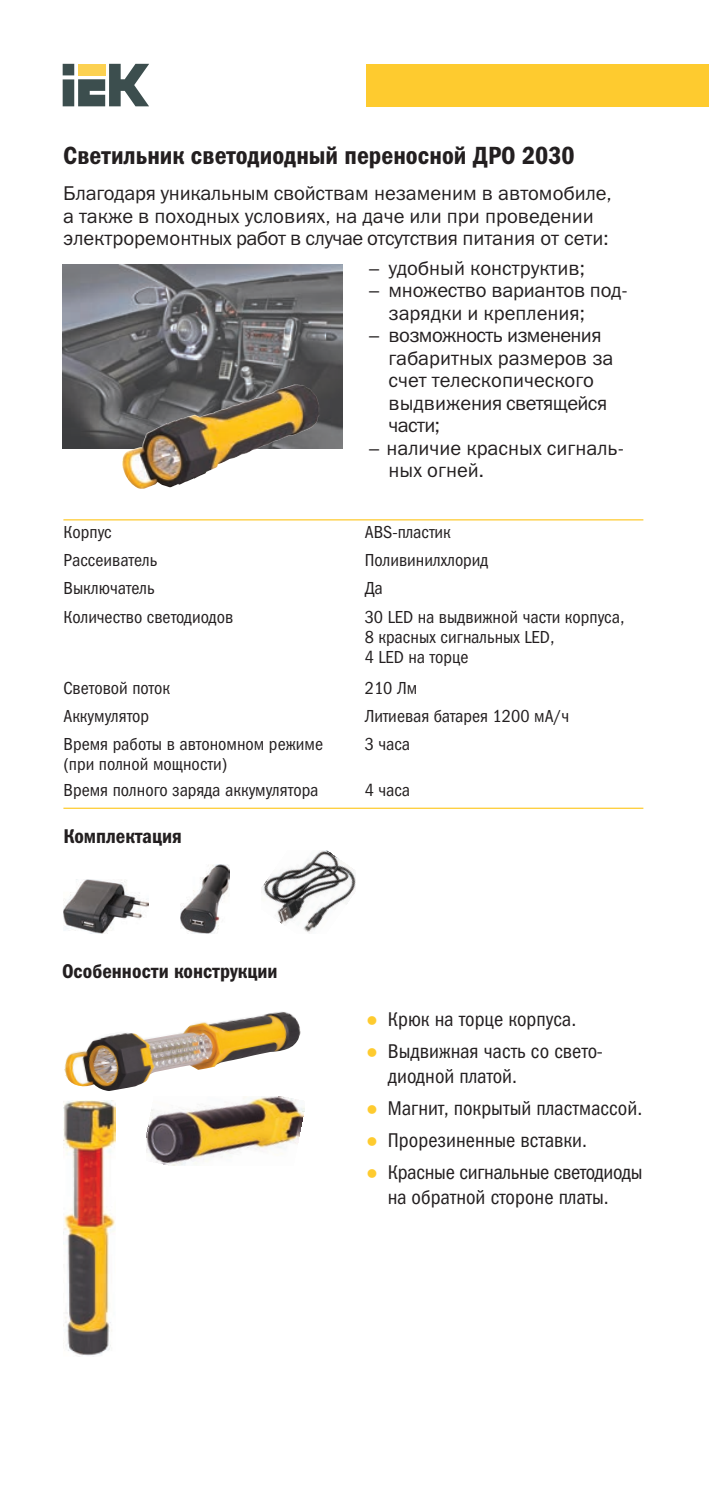
<style>
.page{position:relative;width:709px;height:1489px;background:#fff}
.page>*{position:absolute;margin:0;border:0;box-sizing:border-box;transform-origin:0 0}
.t1{font:25px "Franklin Gothic Demi Cond C";color:#231f20}
.t2{font:20px/22.5px "Franklin Gothic Book C";color:#231f20}
.t3{font:20px/25px "Franklin Gothic Book Cond C";color:#231f20}
.t4{font:20px "Franklin Gothic Demi Cond C";color:#231f20}
.t5{font:17.5px/20px "Franklin Gothic Book Cond C";color:#231f20}
.s1{color:#fecb2f}
</style>
<div class="page">
<svg style="left:63px;top:64px;width:86px;height:42px"></svg>
<div style="left:366px;top:64px;width:343px;height:42px;background:#fecb2f"></div>
<img style="left:62px;top:265px;width:280px;height:183px">
<img style="left:146px;top:1096px;width:158px;height:69px">
<hr style="left:63px;top:519px;width:580px;height:1px;background:#fecb2f">
<hr style="left:63px;top:807px;width:580px;height:1px;background:#fecb2f">
<img style="left:122px;top:384px;width:197px;height:95px">
<img style="left:64px;top:1012px;width:237px;height:78px">
<img style="left:64px;top:1100px;width:51px;height:255px">
<img style="left:64px;top:879px;width:85px;height:54px">
<img style="left:180px;top:864px;width:50px;height:69px">
<img style="left:261px;top:850px;width:95px;height:83px">
<p class="t1" style="left:63px;top:140px;width:513px">Светильник светодиодный переносной ДРО 2030</p>
<p class="t2" style="left:63px;top:184px;width:550px">Благодаря уникальным свой ствам незаменим в автомо биле, а также в поход ных условиях, на даче или при проведении электроре монт ных работ в случае отсут ст вия питания от сети:</p>
<p class="t2" style="left:367px;top:258px;width:219px">– удобный конструктив;</p>
<p class="t2" style="left:388px;top:281px;width:240px;text-indent:-21px">– множество вариантов под - зарядки и крепления;</p>
<p class="t2" style="left:388px;top:326px;width:226px;text-indent:-21px">– возможность изменения габа ритных размеров за счет телескопического выдви же ния светящейся части;</p>
<p class="t2" style="left:388px;top:438px;width:237px;text-indent:-21px">– наличие красных сигналь - ных огней.</p>
<p class="t5" style="left:63px;top:523px;width:50px">Корпус</p>
<p class="t5" style="left:365px;top:523px;width:88px">ABS-пластик</p>
<p class="t5" style="left:63px;top:551px;width:95px">Рассеиватель</p>
<p class="t5" style="left:365px;top:551px;width:125px">Поливинилхлорид</p>
<p class="t5" style="left:63px;top:579px;width:93px">Выключатель</p>
<p class="t5" style="left:365px;top:579px;width:20px">Да</p>
<p class="t5" style="left:63px;top:608px;width:171px">Количество светодиодов</p>
<p class="t5" style="left:365px;top:608px;width:261px">30 LED на выдвижной части корпуса,<br>8 красных сигнальных LED,<br>4 LED на торце</p>
<p class="t5" style="left:63px;top:679px;width:108px">Световой поток</p>
<p class="t5" style="left:365px;top:679px;width:54px">210 Лм</p>
<p class="t5" style="left:63px;top:707px;width:87px">Аккумулятор</p>
<p class="t5" style="left:365px;top:707px;width:206px">Литиевая батарея 1200 мА/ч</p>
<p class="t5" style="left:63px;top:735px;width:261px">Время работы в автономном режиме (при полной мощности)</p>
<p class="t5" style="left:365px;top:735px;width:47px">3 часа</p>
<p class="t5" style="left:63px;top:781px;width:256px">Время полного заряда аккумулятора</p>
<p class="t5" style="left:365px;top:781px;width:47px">4 часа</p>
<p class="t4" style="left:63px;top:824px;width:120px">Комплектация</p>
<p class="t4" style="left:62px;top:959px;width:217px">Особенности конструкции</p>
<p class="t3" style="left:366px;top:1007px;width:211px"><span class="s1">●</span> Крюк на торце корпуса.</p>
<p class="t3" style="left:388px;top:1040px;width:216px;text-indent:-21px"><span class="s1">●</span> Выдвижная часть со свето - диодной платой.</p>
<p class="t3" style="left:366px;top:1097px;width:277px"><span class="s1">●</span> Магнит, покрытый пластмассой.</p>
<p class="t3" style="left:366px;top:1129px;width:222px"><span class="s1">●</span> Прорезиненные вставки.</p>
<p class="t3" style="left:388px;top:1161px;width:256px;text-indent:-21px"><span class="s1">●</span> Красные сигнальные свето диоды на обратной стороне платы.</p>
</div>
